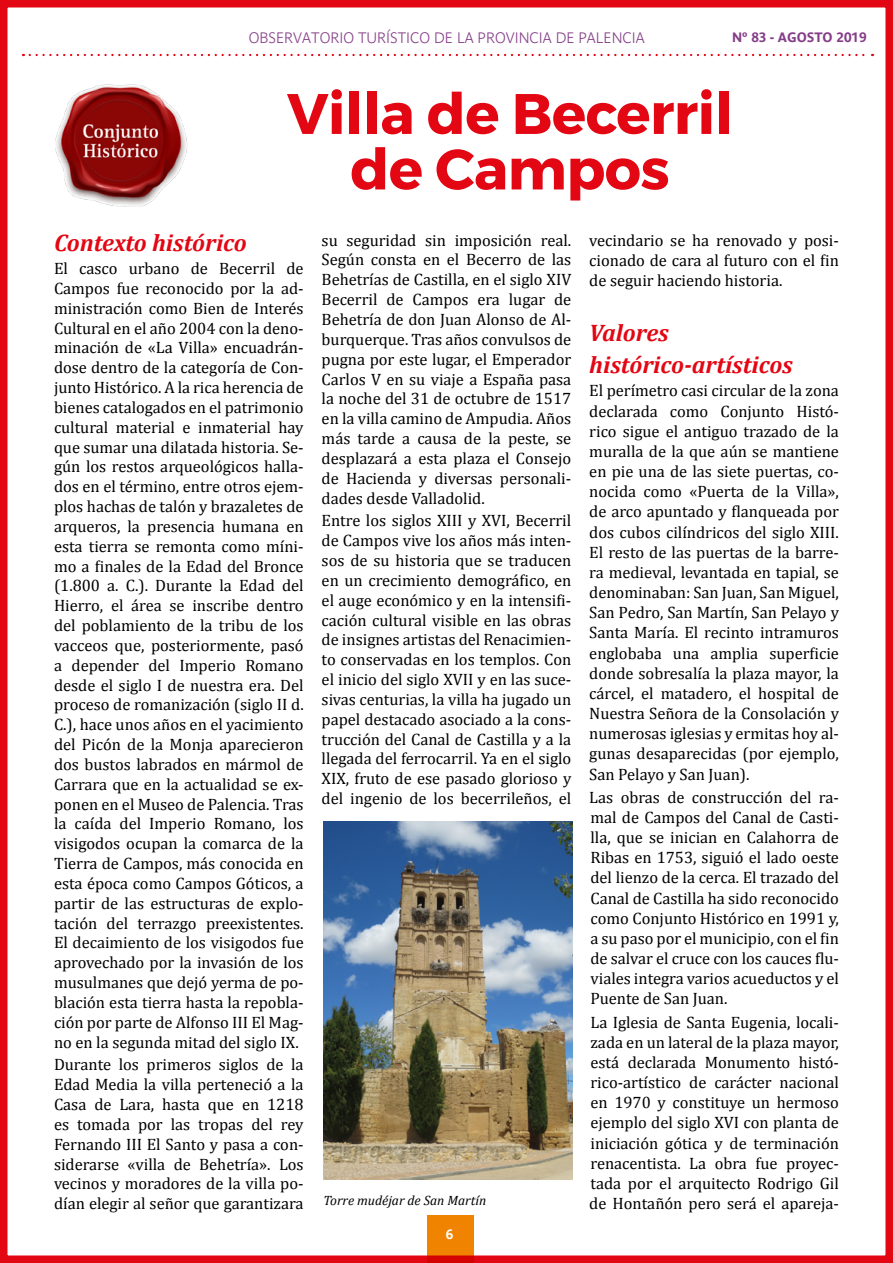
<style>
.page{position:relative;width:893px;height:1263px;background:#fff}
.page>*{position:absolute;margin:0;border:0;box-sizing:border-box;transform-origin:0 0}
.t1{font:700 57px/55.5px "Montserrat";letter-spacing:-.01em;color:#e30613;text-align:center}
.t2{font:italic 700 24px/32.1px "Cambria";color:#e30613}
.t3{font:16.5px/19.8px "Cambria";color:#000;text-align:justify}
.t4{font:700 15px "Parisine Clair";color:#853e88}
.t5{font:italic 13.5px "Cambria";color:#000}
.t6{font:700 13.5px "Parisine";color:#853e88}
.t7{font:700 13.5px "Parisine";color:#fff}
</style>
<div class="page">
<svg style="left:30px;top:54px;width:843px;height:2px"></svg>
<div style="left:427px;top:1216px;width:46px;height:47px;background:#f08300"></div>
<div style="left:0;top:0;width:893px;height:1263px;border:8px solid #e30613"></div>
<img style="left:55px;top:84px;width:133px;height:123px">
<img style="left:323px;top:822px;width:249px;height:358px">
<p class="t4" style="left:249px;top:29px;width:398px">OBSERVATORIO TURÍSTICO DE LA PROVINCIA DE PALENCIA</p>
<p class="t6" style="left:732px;top:29px;width:136px">Nº 83 - AGOSTO 2019</p>
<h1 class="t1" style="left:287px;top:87px;width:447px">Villa de Becerril de Campos</h1>
<h2 class="t2" style="left:54px;top:226px;width:194px">Contexto histórico</h2>
<p class="t3" style="left:54px;top:258px;width:251px">El casco urbano de Becerril de Campos fue reconocido por la ad&shy;ministración como Bien de Interés Cultural en el año 2004 con la deno&shy;minación de «La Villa» encuadrán&shy;dose dentro de la categoría de Con&shy;junto Histórico. A la rica herencia de bienes catalogados en el patrimonio cultural material e inmaterial hay que sumar una dilatada historia. Se&shy;gún los restos arqueológicos halla&shy;dos en el término, entre otros ejem&shy;plos hachas de talón y brazaletes de arqueros, la presencia humana en esta tierra se remonta como míni&shy;mo a finales de la Edad del Bronce (1.800 a. C.). Durante la Edad del Hierro, el área se inscribe dentro del poblamiento de la tribu de los vacceos que, posteriormente, pasó a depender del Imperio Romano desde el siglo I de nuestra era. Del proceso de romanización (siglo II d.<br>C.), hace unos años en el yacimiento del Picón de la Monja aparecieron dos bustos labrados en mármol de Carrara que en la actualidad se ex&shy;ponen en el Museo de Palencia. Tras la caída del Imperio Romano, los visigodos ocupan la comarca de la Tierra de Campos, más conocida en esta época como Campos Góticos, a partir de las estructuras de explo&shy;tación del terrazgo preexistentes.<br>El decaimiento de los visigodos fue aprovechado por la invasión de los musulmanes que dejó yerma de po&shy;blación esta tierra hasta la repobla&shy;ción por parte de Alfonso III El Mag&shy;no en la segunda mitad del siglo IX.</p>
<p class="t3" style="left:54px;top:1055px;width:251px">Durante los primeros siglos de la Edad Media la villa perteneció a la Casa de Lara, hasta que en 1218 es tomada por las tropas del rey Fernando III El Santo y pasa a con&shy;siderarse «villa de Behetría». Los vecinos y moradores de la villa po&shy;dían elegir al señor que garantizara</p>
<p class="t3" style="left:322px;top:230px;width:251px">su seguridad sin imposición real.<br>Según consta en el Becerro de las Behetrías de Castilla, en el siglo XIV Becerril de Campos era lugar de Behetría de don Juan Alonso de Al&shy;burquerque. Tras años convulsos de pugna por este lugar, el Emperador Carlos V en su viaje a España pasa la noche del 31 de octubre de 1517 en la villa camino de Ampudia. Años más tarde a causa de la peste, se desplazará a esta plaza el Consejo de Hacienda y diversas personali&shy;dades desde Valladolid.</p>
<p class="t3" style="left:322px;top:511px;width:251px">Entre los siglos XIII y XVI, Becerril de Campos vive los años más inten&shy;sos de su historia que se traducen en un crecimiento demográfico, en el auge económico y en la intensifi&shy;cación cultural visible en las obras de insignes artistas del Renacimien&shy;to conservadas en los templos. Con el inicio del siglo XVII y en las suce&shy;sivas centurias, la villa ha jugado un papel destacado asociado a la cons&shy;trucción del Canal de Castilla y a la llegada del ferrocarril. Ya en el siglo XIX, fruto de ese pasado glorioso y del ingenio de los becerrileños, el</p>
<p class="t5" style="left:323px;top:1190px;width:164px">Torre mudéjar de San Martín</p>
<p class="t7" style="left:446px;top:1226px;width:9px">6</p>
<p class="t3" style="left:589px;top:230px;width:251px">vecindario se ha renovado y posi&shy;cionado de cara al futuro con el fin de seguir haciendo historia.</p>
<h2 class="t2" style="left:589px;top:316px;width:205px">Valores histórico-artísticos</h2>
<p class="t3" style="left:589px;top:381px;width:251px">El perímetro casi circular de la zona declarada como Conjunto Histó&shy;rico sigue el antiguo trazado de la muralla de la que aún se mantiene en pie una de las siete puertas, co&shy;nocida como «Puerta de la Villa», de arco apuntado y flanqueada por dos cubos cilíndricos del siglo XIII.<br>El resto de las puertas de la barre&shy;ra medieval, levantada en tapial, se denominaban: San Juan, San Miguel, San Pedro, San Martín, San Pelayo y Santa María. El recinto intramuros englobaba una amplia superficie donde sobresalía la plaza mayor, la cárcel, el matadero, el hospital de Nuestra Señora de la Consolación y numerosas iglesias y ermitas hoy al&shy;gunas desaparecidas (por ejemplo, San Pelayo y San Juan).</p>
<p class="t3" style="left:589px;top:787px;width:251px">Las obras de construcción del ra&shy;mal de Campos del Canal de Casti&shy;lla, que se inician en Calahorra de Ribas en 1753, siguió el lado oeste del lienzo de la cerca. El trazado del Canal de Castilla ha sido reconocido como Conjunto Histórico en 1991 y, a su paso por el municipio, con el fin de salvar el cruce con los cauces flu&shy;viales integra varios acueductos y el Puente de San Juan.</p>
<p class="t3" style="left:589px;top:1012px;width:251px">La Iglesia de Santa Eugenia, locali&shy;zada en un lateral de la plaza mayor, está declarada Monumento histó&shy;rico-artístico de carácter nacional en 1970 y constituye un hermoso ejemplo del siglo XVI con planta de iniciación gótica y de terminación renacentista. La obra fue proyec&shy;tada por el arquitecto Rodrigo Gil de Hontañón pero será el apareja-</p>
</div>
